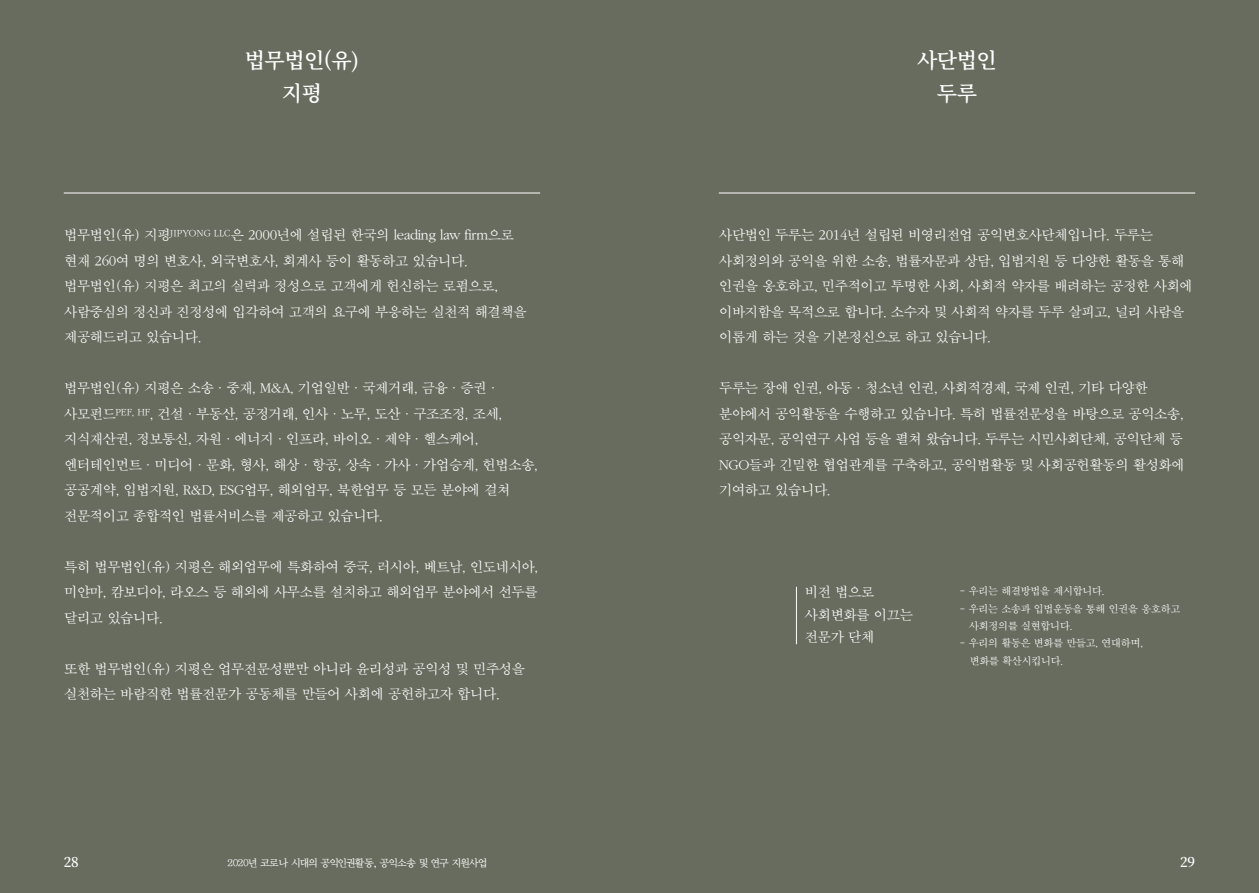
<style>
.page{position:relative;width:1259px;height:893px;background:#686c5f}
.page>*{position:absolute;margin:0;border:0;box-sizing:border-box;transform-origin:0 0}
.t1{font:600 21px/33px "Source Han Serif K";letter-spacing:-.025em;color:#fff;text-align:center}
.t2{font:13.95px/25.5px "SMSS Myung Jo 10 Std";letter-spacing:-.075em;color:#fff}
.t3{font:600 13.5px "Source Han Serif K";color:#fff}
.t4{font:10.5px/17.4px "SMSS Myung Jo 10 Std";letter-spacing:-.075em;color:#fff}
.t5{font:10.05px "Korean MJ B";letter-spacing:-.05em;color:#fff}
</style>
<div class="page">
<hr style="left:796px;top:587px;width:1px;height:57px;background:#fff">
<hr style="left:719px;top:193px;width:476px;height:1px;background:#fff">
<hr style="left:64px;top:193px;width:476px;height:1px;background:#fff">
<h1 class="t1" style="left:245px;top:44px;width:116px">법무법인(유) 지평</h1>
<h1 class="t1" style="left:917px;top:44px;width:81px">사단법인 두루</h1>
<p class="t2" style="left:64px;top:223px;width:465px">법무법인(유) 지평<sup>JIPYONG</sup> <sup>LLC</sup>은 2000년에 설립된 한국의 leading law firm으로 현재 260여 명의 변호사, 외국변호사, 회계사 등이 활동하고 있습니다. 법무법인(유) 지평은 최고의 실력과 정성으로 고객에게 헌신하는 로펌으로, 사람중심의 정신과 진정성에 입각하여 고객의 요구에 부응하는 실천적 해결책을 제공해드리고 있습니다.</p>
<p class="t2" style="left:64px;top:376px;width:476px">법무법인(유) 지평은 소송・중재, M&amp;A, 기업일반・국제거래, 금융・증권・사모펀드<sup>PEF,</sup> <sup>HF</sup>, 건설・부동산, 공정거래, 인사・노무, 도산・구조조정, 조세, 지식재산권, 정보통신, 자원・에너지・인프라, 바이오・제약・헬스케어, 엔터테인먼트・미디어・문화, 형사, 해상・항공, 상속・가사・가업승계, 헌법소송, 공공계약, 입법지원, R&amp;D, ESG업무, 해외업무, 북한업무 등 모든 분야에 걸쳐 전문적이고 종합적인 법률서비스를 제공하고 있습니다.</p>
<p class="t2" style="left:64px;top:554px;width:476px;text-align:justify">특히 법무법인(유) 지평은 해외업무에 특화하여 중국, 러시아, 베트남, 인도네시아, 미얀마, 캄보디아, 라오스 등 해외에 사무소를 설치하고 해외업무 분야에서 선두를 달리고 있습니다.</p>
<p class="t2" style="left:64px;top:656px;width:463px">또한 법무법인(유) 지평은 업무전문성뿐만 아니라 윤리성과 공익성 및 민주성을 실천하는 바람직한 법률전문가 공동체를 만들어 사회에 공헌하고자 합니다.</p>
<p class="t2" style="left:719px;top:223px;width:476px">사단법인 두루는 2014년 설립된 비영리전업 공익변호사단체입니다. 두루는 사회정의와 공익을 위한 소송, 법률자문과 상담, 입법지원 등 다양한 활동을 통해 인권을 옹호하고, 민주적이고 투명한 사회, 사회적 약자를 배려하는 공정한 사회에 이바지함을 목적으로 합니다. 소수자 및 사회적 약자를 두루 살피고, 널리 사람을 이롭게 하는 것을 기본정신으로 하고 있습니다.</p>
<p class="t2" style="left:719px;top:376px;width:468px">두루는 장애 인권, 아동・청소년 인권, 사회적경제, 국제 인권, 기타 다양한 분야에서 공익활동을 수행하고 있습니다. 특히 법률전문성을 바탕으로 공익소송, 공익자문, 공익연구 사업 등을 펼쳐 왔습니다. 두루는 시민사회단체, 공익단체 등 NGO들과 긴밀한 협업관계를 구축하고, 공익법활동 및 사회공헌활동의 활성화에 기여하고 있습니다.</p>
<p class="t2" style="left:804px;top:581px;width:110px;line-height:22.5px">비전 법으로 사회변화를 이끄는 전문가 단체</p>
<p class="t4" style="left:959px;top:583px;width:147px">- 우리는 해결방법을 제시합니다.</p>
<p class="t4" style="left:969px;top:600px;width:213px;text-indent:-10px">- 우리는 소송과 입법운동을 통해 인권을 옹호하고 사회정의를 실현합니다.</p>
<p class="t4" style="left:969px;top:635px;width:175px;text-indent:-10px">- 우리의 활동은 변화를 만들고, 연대하며, 변화를 확산시킵니다.</p>
<p class="t3" style="left:64px;top:854px;width:16px">28</p>
<p class="t5" style="left:228px;top:857px;width:261px">2020년 코로나 시대의 공익인권활동, 공익소송 및 연구 지원사업</p>
<p class="t3" style="left:1180px;top:854px;width:16px">29</p>
</div>
